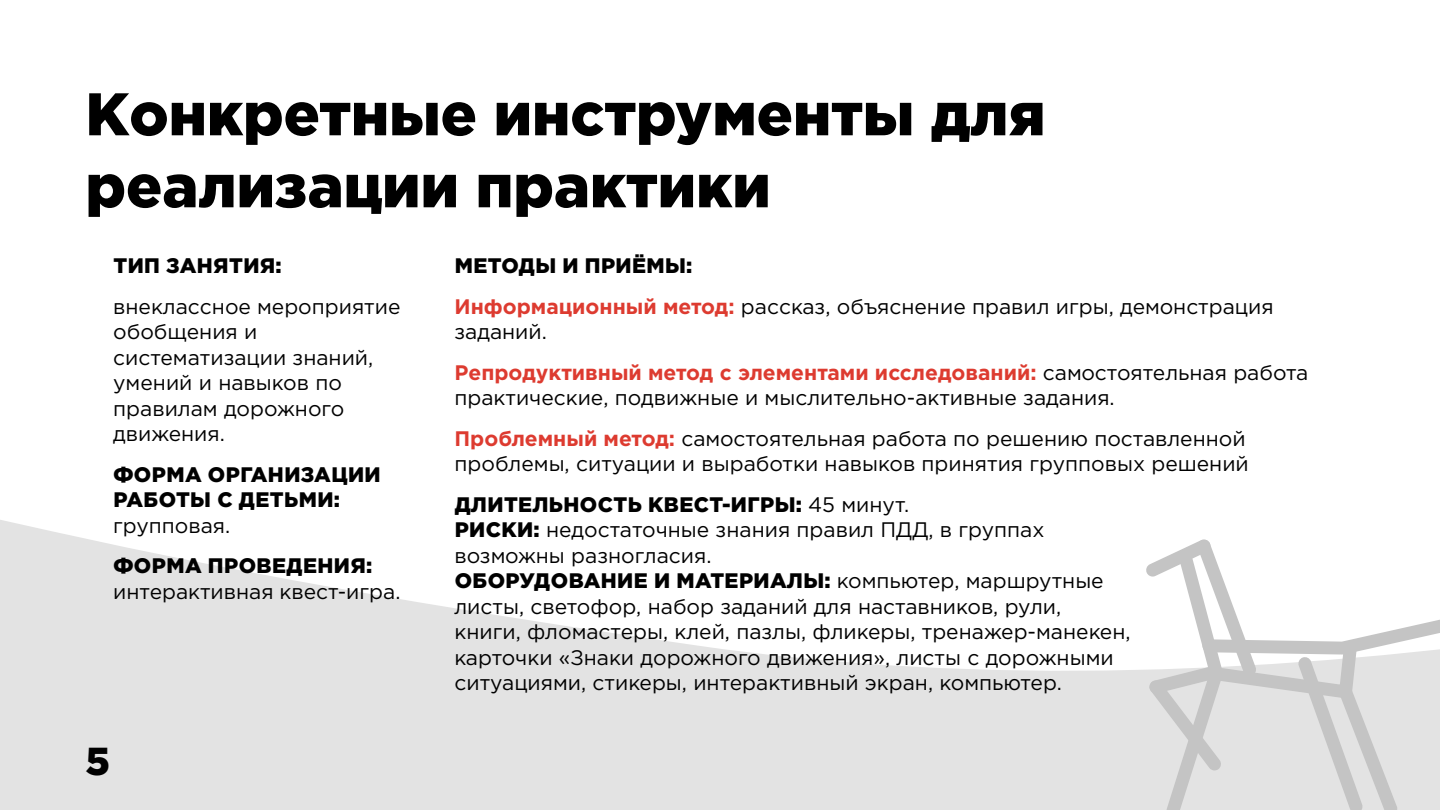
<style>
.page{position:relative;width:1440px;height:810px;background:#fff}
.page>*{position:absolute;margin:0;border:0;box-sizing:border-box;transform-origin:0 0}
.t1{font:900 60px/72px "Gotham Pro";color:#000}
.t2{font:900 39px "Gotham Pro";color:#000}
.t3{font:21px/25.5px "Gotham Pro";color:#000}
.t4{font:700 21px/40.5px "Gotham Pro";color:#dd3b30}
.t5{font:900 21px/25.5px "Gotham Pro";letter-spacing:.02em;color:#000}
.s1{font-weight:900}
.s2{font-weight:700;color:#dd3b30}
.s3{font-weight:400;color:#000}
</style>
<div class="page">
<svg style="left:0;top:520px;width:1145px;height:290px;fill:#e3e3e3"></svg>
<svg style="left:1145px;top:539px;width:295px;height:271px"></svg>
<h1 class="t1" style="left:86px;top:77px;width:962px">Конкретные инструменты для реализации практики</h1>
<p class="t5" style="left:113px;top:253px;width:170px">ТИП ЗАНЯТИЯ:</p>
<p class="t3" style="left:113px;top:294px;width:289px">внеклассное мероприятие обобщения и систематизации знаний, умений и навыков по правилам дорожного движения.</p>
<p class="t5" style="left:113px;top:461px;width:269px">ФОРМА ОРГАНИЗАЦИИ<br>РАБОТЫ С ДЕТЬМИ:</p>
<p class="t3" style="left:113px;top:513px;width:119px">групповая.</p>
<p class="t5" style="left:113px;top:553px;width:260px">ФОРМА ПРОВЕДЕНИЯ:</p>
<p class="t3" style="left:113px;top:579px;width:289px">интерактивная квест-игра.</p>
<h2 class="t2" style="left:86px;top:738px;width:26px">5</h2>
<p class="t3" style="left:454px;top:245px;width:821px;line-height:40.5px"><span class="s1">МЕТОДЫ И ПРИЁМЫ:<br></span><span class="s2">Информационный метод:</span> рассказ, объяснение правил игры, демонстрация</p>
<p class="t4" style="left:454px;top:311px;width:855px"><span class="s3">заданий.<br></span>Репродуктивный метод с элементами исследований: <span class="s3">самостоятельная работа</span></p>
<p class="t3" style="left:454px;top:377px;width:793px;line-height:40.5px">практические, подвижные и мыслительно-активные задания.<br><span class="s2">Проблемный метод:</span> самостоятельная работа по решению поставленной</p>
<p class="t3" style="left:454px;top:443px;width:796px;line-height:40.5px">проблемы, ситуации и выработки навыков принятия групповых решений<br><span class="s1">ДЛИТЕЛЬНОСТЬ КВЕСТ-ИГРЫ:</span> 45 минут.</p>
<p class="t3" style="left:454px;top:517px;width:678px"><span class="s1">РИСКИ:</span> недостаточные знания правил ПДД, в группах возможны разногласия.<br><span class="s1">ОБОРУДОВАНИЕ И МАТЕРИАЛЫ:</span> компьютер, маршрутные листы, светофор, набор заданий для наставников, рули, книги, фломастеры, клей, пазлы, фликеры, тренажер-манекен, карточки «Знаки дорожного движения», листы с дорожными ситуациями, стикеры, интерактивный экран, компьютер.</p>
</div>
